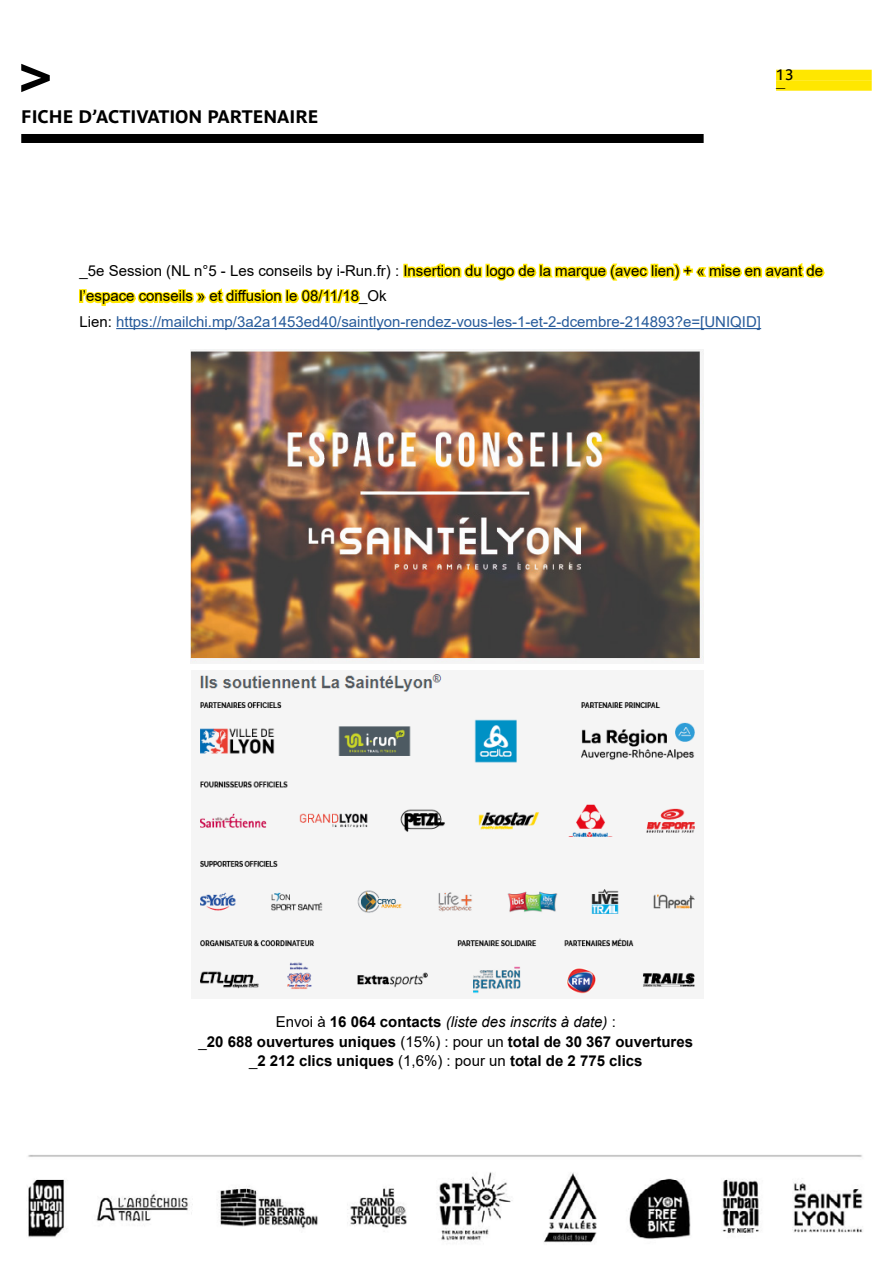
<style>
.page{position:relative;width:893px;height:1263px;background:#fff}
.page>*{position:absolute;margin:0;border:0;box-sizing:border-box;transform-origin:0 0}
.t1{font:700 18px "Parisine Pro";color:#000}
.t2{font:15px/25.5px "Arial";color:#000}
.t3{font:700 15px/19.5px "Arial";color:#000;text-align:center}
.t4{font:15px "Parisine Pro";color:#000}
.t5{font:9px "Parisine Pro";color:#000}
.s1{color:#275b9b}
.s2{font-weight:400}
.s3{font-weight:400;font-style:italic}
</style>
<div class="page">
<div style="left:776px;top:70px;width:96px;height:10px;background:#ffe700"></div>
<div style="left:776px;top:80px;width:96px;height:11px;background:#ffe700"></div>
<div style="left:21px;top:134px;width:683px;height:9px;background:#000"></div>
<svg style="left:21px;top:64px;width:29px;height:28px"></svg>
<img style="left:27px;top:1155px;width:836px;height:88px">
<img style="left:200px;top:674px;width:495px;height:320px">
<img style="left:190px;top:350px;width:514px;height:313px">
<hr style="left:116px;top:328px;width:645px;height:1px;background:#275b9b">
<div style="left:403px;top:264px;width:5px;height:13px;border:3px solid #ffe700"></div>
<svg style="left:406px;top:263px;width:419px;height:18px"></svg>
<svg style="left:79px;top:288px;width:281px;height:18px"></svg>
<p class="t1" style="left:21px;top:103px;width:299px">FICHE D’ACTIVATION PARTENAIRE</p>
<p class="t4" style="left:776px;top:64px;width:19px">13</p>
<p class="t5" style="left:776px;top:81px;width:11px">—</p>
<p class="t2" style="left:80px;top:258px;width:745px">_5e Session (NL n°5 - Les conseils by i-Run.fr) : Insertion du logo de la marque (avec lien) + « mise en avant de l’espace conseils » et diffusion le 08/11/18_Ok<br>Lien: <span class="s1">https://mailchi.mp/3a2a1453ed40/saintlyon-rendez-vous-les-1-et-2-dcembre-214893?e=[UNIQID]</span></p>
<p class="t3" style="left:199px;top:1012px;width:496px"><span class="s2">Envoi à</span> 16 064 contacts <span class="s3">(liste des inscrits à date)</span> <span class="s2">:<br>_</span>20 688 ouvertures uniques <span class="s2">(15%) : pour un</span> total de 30 367 ouvertures <span class="s2">_</span>2 212 clics uniques <span class="s2">(1,6%) : pour un</span> total de 2 775 clics</p>
</div>
